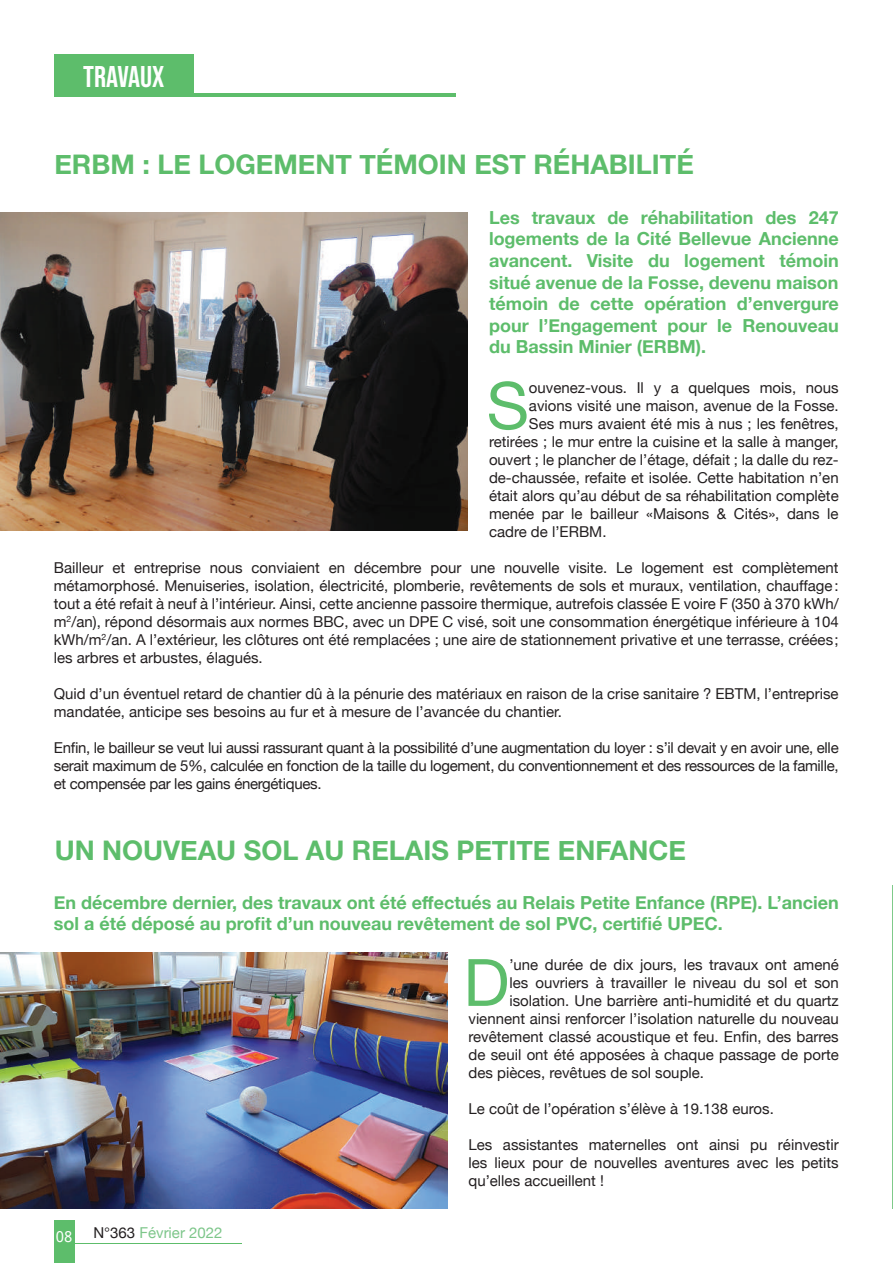
<style>
.page{position:relative;width:893px;height:1263px;background:#fff}
.page>*{position:absolute;margin:0;border:0;box-sizing:border-box;transform-origin:0 0}
.t1{font:65.4px "Helvetica Neue";color:#5dbd6b}
.t2{font:30px "Bebas Neue";color:#fff}
.t3{font:700 27px "Helvetica Neue";color:#5dbd6b}
.t4{font:700 18px/21.6px "Helvetica Neue";color:#5dbd6b;text-align:justify}
.t5{font:15px/18px "Helvetica Neue";color:#231f20;text-align:justify}
.t6{font:15px "Helvetica Neue";color:#7dc68a}
.t7{font:15px "Droid Sans";color:#fff}
.s1{color:#231f20}
</style>
<div class="page">
<div style="left:54px;top:54px;width:139px;height:43px;background:#5dbd6b"></div>
<hr style="left:54px;top:94px;width:402px;height:3px;background:#5dbd6b">
<hr style="left:54px;top:1243px;width:188px;height:1px;background:#5dbd6b">
<div style="left:54px;top:1221px;width:20px;height:42px;background:#5dbd6b"></div>
<hr style="left:892px;top:886px;width:1px;height:323px;background:#5dbd6b">
<img style="left:0;top:952px;width:447px;height:257px">
<img style="left:0;top:213px;width:468px;height:317px">
<h2 class="t2" style="left:83px;top:59px;width:82px">TRAVAUX</h2>
<h3 class="t3" style="left:54px;top:143px;width:641px">ERBM : LE LOGEMENT TÉMOIN EST RÉHABILITÉ</h3>
<p class="t4" style="left:489px;top:207px;width:351px">Les travaux de réhabilitation des 247 logements de la Cité Bellevue Ancienne avancent. Visite du logement témoin situé avenue de la Fosse, devenu maison témoin de cette opération d’envergure pour l’Engagement pour le Renouveau du Bassin Minier (ERBM).</p>
<h1 class="t1" style="left:487px;top:367px;width:44px">S</h1>
<p class="t5" style="left:529px;top:378px;width:311px">ouvenez-vous. Il y a quelques mois, nous</p>
<p class="t5" style="left:529px;top:396px;width:311px">avions visité une maison, avenue de la Fosse.</p>
<p class="t5" style="left:529px;top:414px;width:311px">Ses murs avaient été mis à nus ; les fenêtres,</p>
<p class="t5" style="left:489px;top:432px;width:351px">retirées ; le mur entre la cuisine et la salle à manger,</p>
<p class="t5" style="left:489px;top:450px;width:351px">ouvert ; le plancher de l’étage, défait ; la dalle du rez-</p>
<p class="t5" style="left:489px;top:468px;width:351px">de-chaussée, refaite et isolée. Cette habitation n’en</p>
<p class="t5" style="left:489px;top:486px;width:351px">était alors qu’au début de sa réhabilitation complète</p>
<p class="t5" style="left:489px;top:504px;width:351px">menée par le bailleur «Maisons &amp; Cités», dans le</p>
<p class="t5" style="left:489px;top:522px;width:119px">cadre de l’ERBM.</p>
<p class="t5" style="left:54px;top:558px;width:786px">Bailleur et entreprise nous conviaient en décembre pour une nouvelle visite. Le logement est complètement métamorphosé. Menuiseries, isolation, électricité, plomberie, revêtements de sols et muraux, ventilation, chauffage: tout a été refait à neuf à l’intérieur. Ainsi, cette ancienne passoire thermique, autrefois classée E voire F (350 à 370 kWh/ m<sup>2</sup>/an), répond désormais aux normes BBC, avec un DPE C visé, soit une consommation énergétique inférieure à 104 kWh/m<sup>2</sup>/an. A l’extérieur, les clôtures ont été remplacées ; une aire de stationnement privative et une terrasse, créées; les arbres et arbustes, élagués.</p>
<p class="t5" style="left:54px;top:684px;width:786px">Quid d’un éventuel retard de chantier dû à la pénurie des matériaux en raison de la crise sanitaire ? EBTM, l’entreprise mandatée, anticipe ses besoins au fur et à mesure de l’avancée du chantier.</p>
<p class="t5" style="left:54px;top:738px;width:786px">Enfin, le bailleur se veut lui aussi rassurant quant à la possibilité d’une augmentation du loyer : s’il devait y en avoir une, elle serait maximum de 5%, calculée en fonction de la taille du logement, du conventionnement et des ressources de la famille, et compensée par les gains énergétiques.</p>
<h3 class="t3" style="left:55px;top:829px;width:633px">UN NOUVEAU SOL AU RELAIS PETITE ENFANCE</h3>
<p class="t4" style="left:54px;top:892px;width:786px">En décembre dernier, des travaux ont été effectués au Relais Petite Enfance (RPE). L’ancien sol a été déposé au profit d’un nouveau revêtement de sol PVC, certifié UPEC.</p>
<h1 class="t1" style="left:463px;top:943px;width:48px">D</h1>
<p class="t5" style="left:509px;top:955px;width:331px">’une durée de dix jours, les travaux ont amené</p>
<p class="t5" style="left:509px;top:973px;width:331px">les ouvriers à travailler le niveau du sol et son</p>
<p class="t5" style="left:509px;top:991px;width:331px">isolation. Une barrière anti-humidité et du quartz</p>
<p class="t5" style="left:468px;top:1009px;width:372px">viennent ainsi renforcer l’isolation naturelle du nouveau</p>
<p class="t5" style="left:468px;top:1027px;width:372px">revêtement classé acoustique et feu. Enfin, des barres</p>
<p class="t5" style="left:468px;top:1045px;width:372px">de seuil ont été apposées à chaque passage de porte</p>
<p class="t5" style="left:468px;top:1063px;width:237px">des pièces, revêtues de sol souple.</p>
<p class="t5" style="left:468px;top:1099px;width:307px">Le coût de l’opération s’élève à 19.138 euros.</p>
<p class="t5" style="left:468px;top:1135px;width:372px">Les assistantes maternelles ont ainsi pu réinvestir les lieux pour de nouvelles aventures avec les petits qu’elles accueillent !</p>
<p class="t7" style="left:56px;top:1226px;width:18px">08</p>
<p class="t6" style="left:93px;top:1224px;width:131px"><span class="s1">N°363</span> Février 2022</p>
</div>
